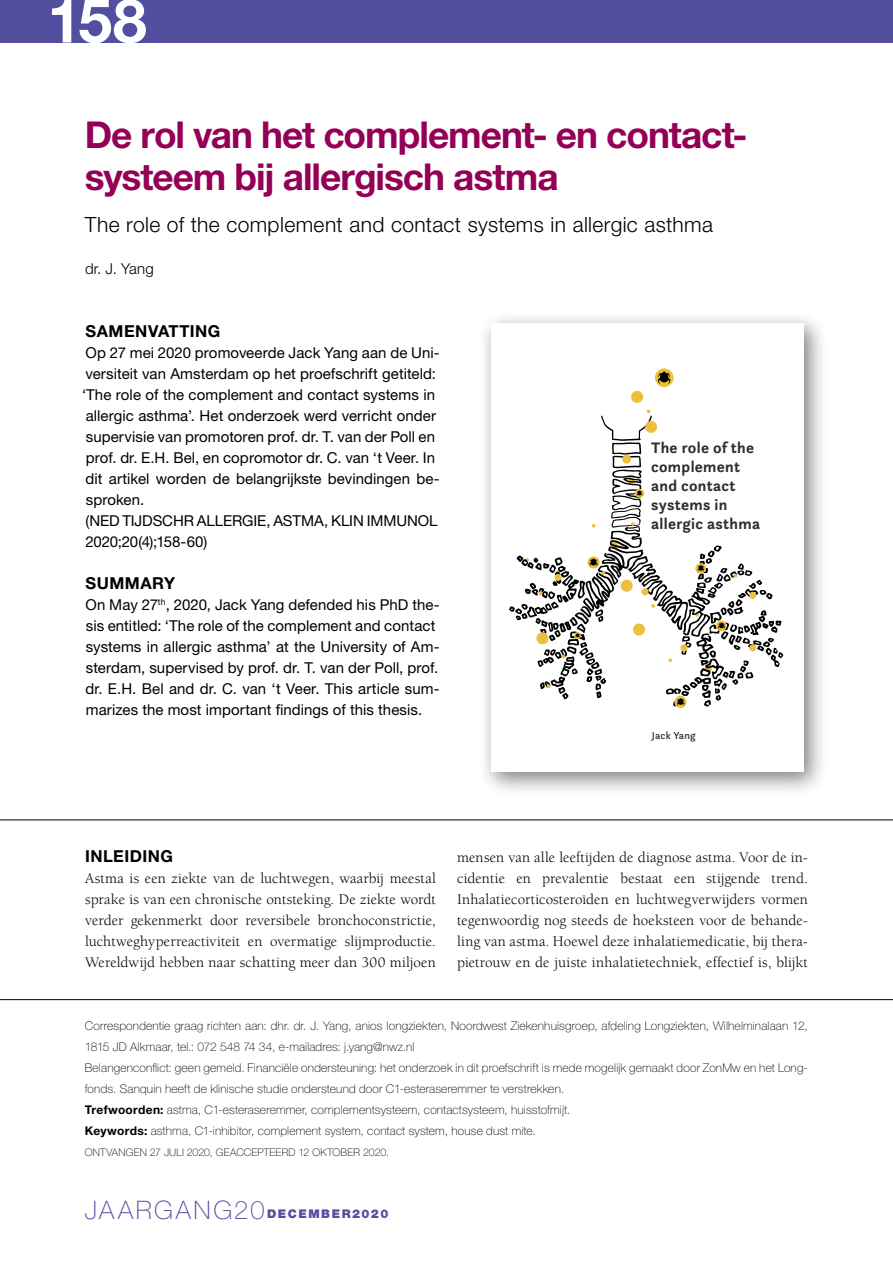
<style>
.page{position:relative;width:893px;height:1263px;background:#fff}
.page>*{position:absolute;margin:0;border:0;box-sizing:border-box;transform-origin:0 0}
.t1{font:700 60.75px "Helvetica Neue LT Std";color:#fff}
.t2{font:700 37.05px/42px "Helvetica Neue LT Std";letter-spacing:-.03em;color:#950057}
.t3{font:300 21px "Helvetica Neue LT Std";letter-spacing:.02em;color:#000}
.t4{font:700 16.5px "Helvetica Neue LT Std";letter-spacing:.03em;color:#000}
.t5{font:700 15.9px/19.2px "Questa Sans";letter-spacing:.02em;color:#2e2e2f}
.t6{font:15px/21px "Helvetica Neue LT Std";letter-spacing:.005em;color:#000}
.t7{font:15px/21px "Berkeley Std";letter-spacing:.005em;color:#000;text-align:justify}
.t8{font:300 15px "Helvetica Neue LT Std";letter-spacing:.005em;color:#000}
.t9{font:100 12px/21px "Helvetica Neue LT Std";letter-spacing:.015em;color:#000}
.t10{font:900 12px "Helvetica Neue LT Std";letter-spacing:.125em;color:#524fa1}
.t11{font:100 10.5px "Helvetica Neue LT Std";letter-spacing:.02em;color:#000}
.t12{font:500 10.5px "Questa Sans";letter-spacing:.02em;color:#2e2e2f}
.s1{font-weight:700}
.s2{font-weight:100;font-size:25.5px}
</style>
<div class="page">
<div style="left:478px;top:311px;width:351px;height:486px;background:#000;opacity:.5"></div>
<div style="left:491px;top:323px;width:313px;height:449px;background:#fff"></div>
<svg style="left:655px;top:368px;width:19px;height:19px"></svg>
<svg style="left:657px;top:371px;width:13px;height:13px"></svg>
<div style="left:631px;top:391px;width:12px;height:12px;background:#edbf3f;border-radius:50%"></div>
<svg style="left:509px;top:409px;width:274px;height:298px"></svg>
<div style="left:0;top:0;width:893px;height:43px;background:#524fa1"></div>
<hr style="left:0;top:999px;width:893px;height:1px;background:#000">
<hr style="left:0;top:820px;width:893px;height:1px;background:#000">
<h1 class="t1" style="left:47px;top:-17px;width:101px">158</h1>
<h2 class="t2" style="left:85px;top:112px;width:664px">De rol van het complement- en contact&shy;systeem bij allergisch astma</h2>
<h3 class="t3" style="left:85px;top:211px;width:630px">The role of the complement and contact systems in allergic asthma</h3>
<p class="t8" style="left:85px;top:259px;width:70px">dr. J. Yang</p>
<p class="t4" style="left:86px;top:320px;width:136px">SAMENVATTING</p>
<p class="t6" style="left:82px;top:341px;width:359px">Op 27 mei 2020 promoveerde Jack Yang aan de Uni&shy;versiteit van Amsterdam op het proefschrift getiteld: ‘The role of the complement and contact systems in allergic asthma’. Het onderzoek werd verricht onder supervisie van promotoren prof. dr. T. van der Poll en prof. dr. E.H. Bel, en copromotor dr. C. van ‘t Veer. In dit artikel worden de belangrijkste bevindingen be&shy;sproken.<br>(NED TIJDSCHR ALLERGIE, ASTMA, KLIN IMMUNOL 2020;20(4);158-60)</p>
<p class="t4" style="left:86px;top:572px;width:91px">SUMMARY</p>
<p class="t6" style="left:85px;top:593px;width:356px">On May 27<sup>th</sup>, 2020, Jack Yang defended his PhD the&shy;sis entitled: ‘The role of the complement and contact systems in allergic asthma’ at the University of Am&shy;sterdam, supervised by prof. dr. T. van der Poll, prof. dr. E.H. Bel and dr. C. van ‘t Veer. This article sum&shy;marizes the most important findings of this thesis.</p>
<p class="t5" style="left:651px;top:438px;width:110px">The role of the complement and contact systems in allergic asthma</p>
<p class="t12" style="left:652px;top:729px;width:45px">Jack Yang</p>
<p class="t4" style="left:85px;top:845px;width:89px">INLEIDING</p>
<p class="t7" style="left:85px;top:868px;width:352px">Astma is een ziekte van de luchtwegen, waarbij meestal sprake is van een chronische ontsteking. De ziekte wordt verder gekenmerkt door reversibele bronchoconstrictie, luchtweghyperreactiviteit en overmatige slijmproductie.<br>Wereldwijd hebben naar schatting meer dan 300 miljoen</p>
<p class="t7" style="left:457px;top:847px;width:352px">mensen van alle leeftijden de diagnose astma. Voor de in&shy;cidentie en prevalentie bestaat een stijgende trend.<br>Inhalatiecorticosteroïden en luchtwegverwijders vormen tegenwoordig nog steeds de hoeksteen voor de behande&shy;ling van astma. Hoewel deze inhalatiemedicatie, bij thera&shy;pietrouw en de juiste inhalatietechniek, effectief is, blijkt</p>
<p class="t9" style="left:85px;top:1015px;width:724px">Correspondentie graag richten aan: dhr. dr. J. Yang, anios longziekten, Noordwest Ziekenhuisgroep, afdeling Longziekten, Wilhelminalaan 12, 1815 JD Alkmaar, tel.: 072 548 74 34, e-mailadres: j.yang@nwz.nl<br>Belangenconflict: geen gemeld. Financiële ondersteuning: het onderzoek in dit proefschrift is mede mogelijk gemaakt door ZonMw en het Long&shy;fonds. Sanquin heeft de klinische studie ondersteund door C1-esteraseremmer te verstrekken.<br><span class="s1">Trefwoorden:</span> astma, C1-esteraseremmer, complementsysteem, contactsysteem, huisstofmijt.<br><span class="s1">Keywords:</span> asthma, C1-inhibitor, complement system, contact system, house dust mite.</p>
<p class="t11" style="left:85px;top:1146px;width:306px">ONTVANGEN 27 JULI 2020, GEACCEPTEERD 12 OKTOBER 2020.</p>
<p class="t10" style="left:85px;top:1206px;width:305px"><span class="s2">JAARGANG20</span>DECEMBER2020</p>
</div>
